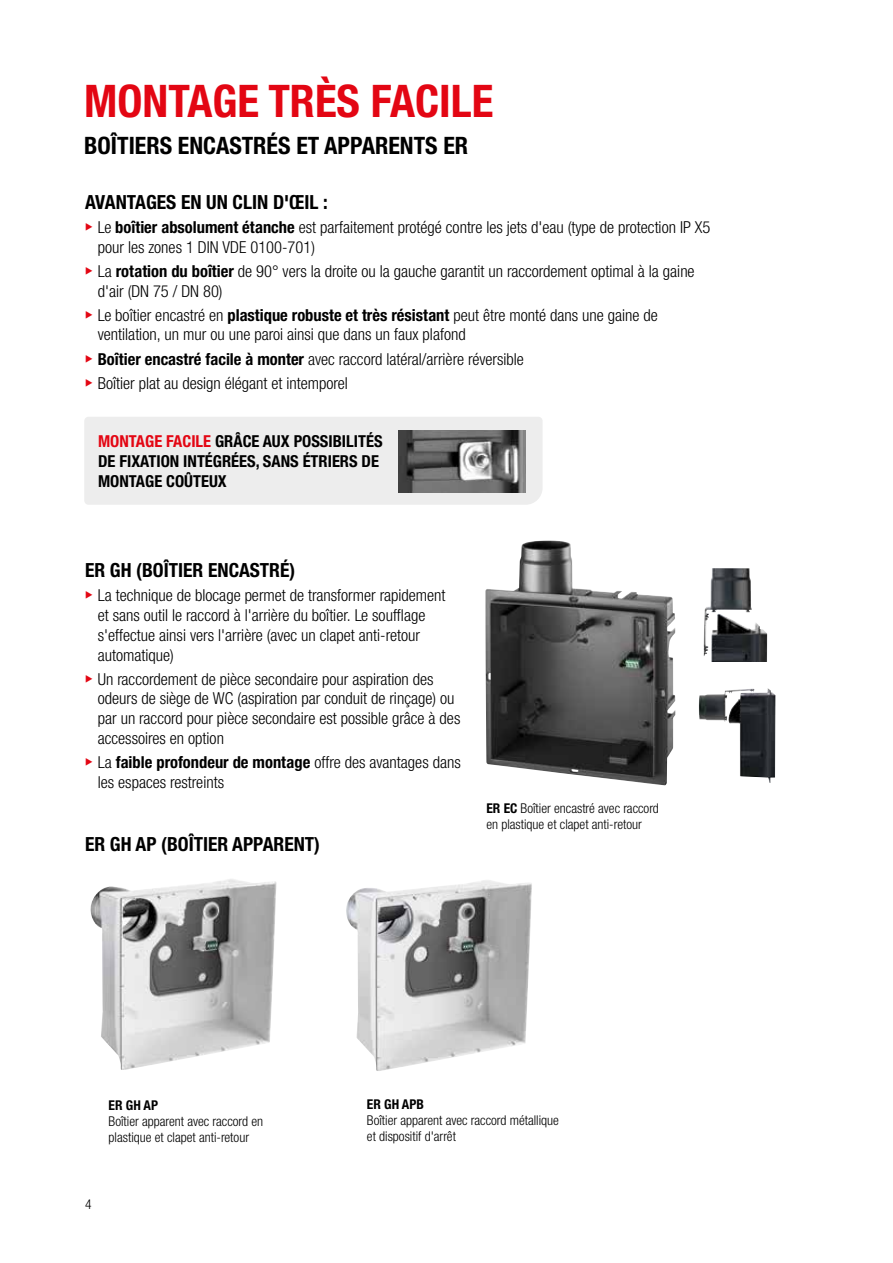
<style>
.page{position:relative;width:893px;height:1263px;background:#fff}
.page>*{position:absolute;margin:0;border:0;box-sizing:border-box;transform-origin:0 0}
.t1{font:700 condensed 45px "Helvetica Neue LTW1 G";color:#e30613}
.t2{font:700 condensed 24px "Helvetica Neue LTW1 G";color:#000}
.t3{font:700 condensed 19.5px "Helvetica Neue LTW1 G";color:#000}
.t4{font:300 condensed 16.5px/19.8px "Helvetica Neue LTW1 G";color:#000}
.t5{font:700 condensed 16.5px/19.8px "Helvetica Neue LTW1 G";color:#000}
.t6{font:300 condensed 13.5px/16.2px "Helvetica Neue LTW1 G";color:#000}
.t7{font:700 condensed 13.5px "Helvetica Neue LTW1 G";color:#000}
.s1{font-weight:700}
.s2{color:#e30613}
</style>
<div class="page">
<img style="left:485px;top:540px;width:190px;height:245px">
<img style="left:699px;top:688px;width:76px;height:95px">
<img style="left:704px;top:568px;width:63px;height:94px">
<img style="left:90px;top:879px;width:187px;height:191px">
<img style="left:346px;top:880px;width:186px;height:191px">
<div style="left:84px;top:417px;width:459px;height:88px;background:#ededed"></div>
<img style="left:398px;top:430px;width:127px;height:62px">
<h1 class="t1" style="left:84px;top:74px;width:411px">MONTAGE TRÈS FACILE</h1>
<h2 class="t2" style="left:84px;top:132px;width:386px">BOÎTIERS ENCASTRÉS ET APPARENTS ER</h2>
<p class="t3" style="left:85px;top:190px;width:244px">AVANTAGES EN UN CLIN D'ŒIL :</p>
<p class="t4" style="left:98px;top:217px;width:614px">Le <span class="s1">boîtier absolument étanche</span> est parfaitement protégé contre les jets d'eau (type de protection IP X5 pour les zones 1 DIN VDE 0100-701)</p>
<p class="t4" style="left:98px;top:261px;width:598px">La <span class="s1">rotation du boîtier</span> de 90° vers la droite ou la gauche garantit un raccordement optimal à la gaine d'air (DN 75 / DN 80)</p>
<p class="t4" style="left:98px;top:305px;width:561px">Le boîtier encastré en <span class="s1">plastique robuste et très résistant</span> peut être monté dans une gaine de ventilation, un mur ou une paroi ainsi que dans un faux plafond</p>
<p class="t4" style="left:98px;top:347px;width:428px;line-height:24px"><span class="s1">Boîtier encastré facile à monter</span> avec raccord latéral/arrière réversible<br>Boîtier plat au design élégant et intemporel</p>
<p class="t5" style="left:98px;top:431px;width:286px"><span class="s2">MONTAGE FACILE</span> GRÂCE AUX POSSIBILITÉS<br>DE FIXATION INTÉGRÉES, SANS ÉTRIERS DE<br>MONTAGE COÛTEUX</p>
<p class="t3" style="left:85px;top:558px;width:212px">ER GH (BOÎTIER ENCASTRÉ)</p>
<p class="t4" style="left:98px;top:585px;width:349px">La technique de blocage permet de transformer rapidement et sans outil le raccord à l'arrière du boîtier. Le soufflage s'effectue ainsi vers l'arrière (avec un clapet anti-retour automatique)</p>
<p class="t4" style="left:98px;top:669px;width:364px">Un raccordement de pièce secondaire pour aspiration des odeurs de siège de WC (aspiration par conduit de rinçage) ou par un raccord pour pièce secondaire est possible grâce à des accessoires en option</p>
<p class="t4" style="left:98px;top:752px;width:364px">La <span class="s1">faible profondeur de montage</span> offre des avantages dans les espaces restreints</p>
<p class="t3" style="left:85px;top:833px;width:236px">ER GH AP (BOÎTIER APPARENT)</p>
<p class="t6" style="left:486px;top:800px;width:174px"><span class="s1">ER EC</span> Boîtier encastré avec raccord en plastique et clapet anti-retour</p>
<p class="t7" style="left:109px;top:1097px;width:51px">ER GH AP</p>
<p class="t6" style="left:109px;top:1113px;width:156px">Boîtier apparent avec raccord en plastique et clapet anti-retour</p>
<p class="t6" style="left:85px;top:1196px;width:8px">4</p>
<p class="t7" style="left:367px;top:1096px;width:59px">ER GH APB</p>
<p class="t6" style="left:367px;top:1112px;width:193px">Boîtier apparent avec raccord métallique et dispositif d'arrêt</p>
</div>
